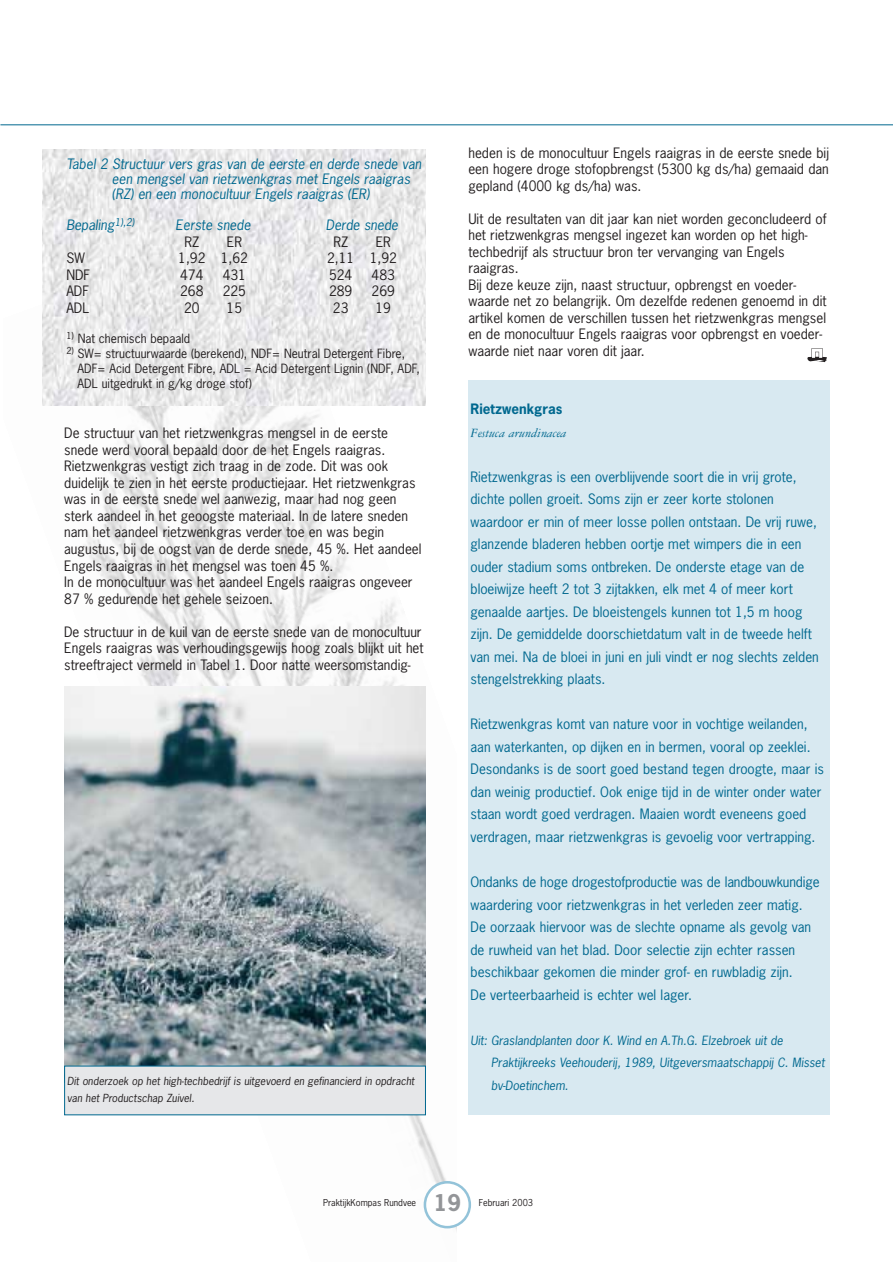
<style>
.page{position:relative;width:893px;height:1262px;background:#fff}
.page>*{position:absolute;margin:0;border:0;box-sizing:border-box;transform-origin:0 0}
.t1{font:700 21.75px "News Gothic";color:#939598}
.t2{font:13.5px/16.5px "News Gothic";color:#231f20}
.t3{font:13.5px/22.5px "News Gothic";color:#00688f}
.t4{font:italic 13.5px "Garamond Three";color:#00688f}
.t5{font:700 13.5px "News Gothic";color:#00688f}
.t6{font:12px/15px "News Gothic";color:#231f20}
.t7{font:12px/22.5px "News Gothic";color:#00688f}
.t8{font:10.5px/16.5px "News Gothic";color:#231f20}
.t9{font:9px "News Gothic";color:#231f20}
</style>
<div class="page">
<img style="left:42px;top:225px;width:414px;height:1004px">
<hr style="left:0;top:124px;width:892px;height:1px;background:#00688f">
<svg style="left:423px;top:1181px;width:48px;height:47px"></svg>
<img style="left:43px;top:149px;width:383px;height:256px">
<div style="left:468px;top:380px;width:362px;height:735px;background:#d8e9f1"></div>
<img style="left:64px;top:686px;width:362px;height:379px">
<div style="left:65px;top:1066px;width:360px;height:48px;background:#e6e7e9"></div>
<svg style="left:807px;top:348px;width:20px;height:14px"></svg>
<p class="t3" style="left:112px;top:157px;width:312px;line-height:15px;text-indent:-45px">Tabel 2 Structuur vers gras van de eerste en derde snede van een mengsel van rietzwenkgras met Engels raaigras (RZ) en een monocultuur Engels raaigras (ER)</p>
<p class="t3" style="left:66px;top:215px;width:71px">Bepaling<sup>1),2)</sup></p>
<p class="t3" style="left:176px;top:215px;width:78px">Eerste snede</p>
<p class="t3" style="left:326px;top:215px;width:75px">Derde snede</p>
<p class="t2" style="left:184px;top:234px;width:16px">RZ</p>
<p class="t2" style="left:227px;top:234px;width:17px">ER</p>
<p class="t2" style="left:333px;top:234px;width:16px">RZ</p>
<p class="t2" style="left:376px;top:234px;width:17px">ER</p>
<p class="t2" style="left:66px;top:251px;width:20px">SW</p>
<p class="t2" style="left:178px;top:251px;width:71px">1,92 1,62</p>
<p class="t2" style="left:327px;top:251px;width:71px">2,11 1,92</p>
<p class="t2" style="left:66px;top:267px;width:25px">NDF</p>
<p class="t2" style="left:180px;top:267px;width:25px">474</p>
<p class="t2" style="left:223px;top:267px;width:25px">431</p>
<p class="t2" style="left:329px;top:267px;width:25px">524</p>
<p class="t2" style="left:371px;top:267px;width:25px">483</p>
<p class="t2" style="left:66px;top:284px;width:24px">ADF</p>
<p class="t2" style="left:180px;top:284px;width:25px">268</p>
<p class="t2" style="left:223px;top:284px;width:25px">225</p>
<p class="t2" style="left:329px;top:284px;width:25px">289</p>
<p class="t2" style="left:371px;top:284px;width:25px">269</p>
<p class="t2" style="left:66px;top:300px;width:24px">ADL</p>
<p class="t2" style="left:184px;top:300px;width:17px">20</p>
<p class="t2" style="left:227px;top:300px;width:17px">15</p>
<p class="t2" style="left:333px;top:300px;width:17px">23</p>
<p class="t2" style="left:375px;top:300px;width:17px">19</p>
<p class="t6" style="left:66px;top:331px;width:125px"><sup>1)</sup> Nat chemisch bepaald</p>
<p class="t6" style="left:78px;top:346px;width:344px;text-indent:-11px"><sup>2)</sup> SW= structuurwaarde (berekend), NDF= Neutral Detergent Fibre,<br>ADF= Acid Detergent Fibre, ADL = Acid Detergent Lignin (NDF, ADF,<br>ADL uitgedrukt in g/kg droge stof)</p>
<p class="t2" style="left:64px;top:426px;width:359px">De structuur van het rietzwenkgras mengsel in de eerste snede werd vooral bepaald door de het Engels raaigras.<br>Rietzwenkgras vestigt zich traag in de zode. Dit was ook duidelijk te zien in het eerste productiejaar. Het rietzwenkgras was in de eerste snede wel aanwezig, maar had nog geen sterk aandeel in het geoogste materiaal. In de latere sneden nam het aandeel rietzwenkgras verder toe en was begin augustus, bij de oogst van de derde snede, 45 %. Het aandeel Engels raaigras in het mengsel was toen 45 %.<br>In de monocultuur was het aandeel Engels raaigras ongeveer 87 % gedurende het gehele seizoen.</p>
<p class="t2" style="left:64px;top:624px;width:361px">De structuur in de kuil van de eerste snede van de monocultuur<br>Engels raaigras was verhoudingsgewijs hoog zoals blijkt uit het streeftraject vermeld in Tabel 1. Door natte weersomstandig-</p>
<p class="t8" style="left:67px;top:1074px;width:350px">Dit onderzoek op het high-techbedrijf is uitgevoerd en gefinancierd in opdracht van het Productschap Zuivel.</p>
<p class="t2" style="left:468px;top:146px;width:362px;text-align:justify">heden is de monocultuur Engels raaigras in de eerste snede bij een hogere droge stofopbrengst (5300 kg ds/ha) gemaaid dan gepland (4000 kg ds/ha) was.</p>
<p class="t2" style="left:468px;top:212px;width:359px">Uit de resultaten van dit jaar kan niet worden geconcludeerd of het rietzwenkgras mengsel ingezet kan worden op het high&shy;techbedrijf als structuur bron ter vervanging van Engels raaigras.<br>Bij deze keuze zijn, naast structuur, opbrengst en voeder&shy;waarde net zo belangrijk. Om dezelfde redenen genoemd in dit artikel komen de verschillen tussen het rietzwenkgras mengsel en de monocultuur Engels raaigras voor opbrengst en voeder&shy;waarde niet naar voren dit jaar.</p>
<p class="t5" style="left:470px;top:404px;width:93px">Rietzwenkgras</p>
<p class="t4" style="left:470px;top:428px;width:97px">Festuca arundinacea</p>
<p class="t3" style="left:470px;top:466px;width:350px">Rietzwenkgras is een overblijvende soort die in vrij grote, dichte pollen groeit. Soms zijn er zeer korte stolonen waardoor er min of meer losse pollen ontstaan. De vrij ruwe, glanzende bladeren hebben oortje met wimpers die in een ouder stadium soms ontbreken. De onderste etage van de bloeiwijze heeft 2 tot 3 zijtakken, elk met 4 of meer kort genaalde aartjes. De bloeistengels kunnen tot 1,5 m hoog zijn. De gemiddelde doorschietdatum valt in de tweede helft van mei. Na de bloei in juni en juli vindt er nog slechts zelden stengelstrekking plaats.</p>
<p class="t3" style="left:470px;top:714px;width:355px">Rietzwenkgras komt van nature voor in vochtige weilanden, aan waterkanten, op dijken en in bermen, vooral op zeeklei.<br>Desondanks is de soort goed bestand tegen droogte, maar is dan weinig productief. Ook enige tijd in de winter onder water staan wordt goed verdragen. Maaien wordt eveneens goed verdragen, maar rietzwenkgras is gevoelig voor vertrapping.</p>
<p class="t3" style="left:470px;top:871px;width:350px">Ondanks de hoge drogestofproductie was de landbouwkundige waardering voor rietzwenkgras in het verleden zeer matig.<br>De oorzaak hiervoor was de slechte opname als gevolg van de ruwheid van het blad. Door selectie zijn echter rassen beschikbaar gekomen die minder grof- en ruwbladig zijn.<br>De verteerbaarheid is echter wel lager.</p>
<p class="t7" style="left:491px;top:1029px;width:336px;text-indent:-21px">Uit: Graslandplanten door K. Wind en A.Th.G. Elzebroek uit de<br>Praktijkreeks Veehouderij, 1989, Uitgeversmaatschappij C. Misset bv-Doetinchem.</p>
<h1 class="t1" style="left:434px;top:1194px;width:29px">19</h1>
<p class="t9" style="left:323px;top:1199px;width:95px">PraktijkKompas Rundvee</p>
<p class="t9" style="left:478px;top:1199px;width:56px">Februari 2003</p>
</div>
